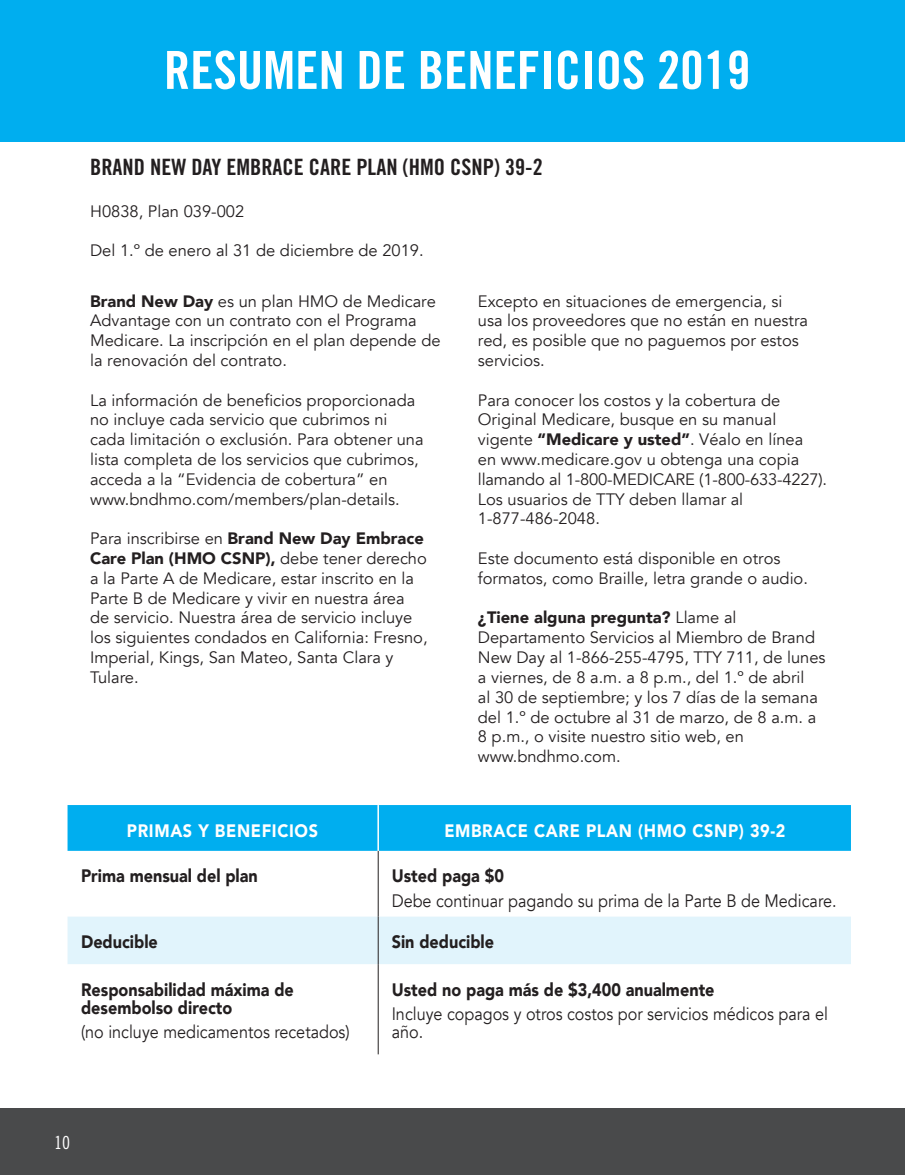
<style>
.page{position:relative;width:905px;height:1175px;background:#fff}
.page>*{position:absolute;margin:0;border:0;box-sizing:border-box;transform-origin:0 0}
.t1{font:52.5px "Trade Gothic Bold Cond Twenty";color:#fff}
.t2{font:22.5px "Trade Gothic Bold Cond Twenty";color:#231f20}
.t3{font:18px/18px "Avenir";color:#231f20;scale:.9 1}
.t4{font:900 18px/18px "Avenir";color:#231f20;scale:.9 1}
.t5{font:900 18px "Avenir";letter-spacing:.04em;color:#fff;scale:.9 1}
.t6{font:18px "Trade Gothic Cond Eighteen";color:#fff}
.t7{font:16.5px/19.8px "Avenir";color:#231f20}
.s1{font-weight:900}
</style>
<div class="page">
<div style="left:0;top:1107px;width:904px;height:67px;background:#494a4b"></div>
<div style="left:0;top:0;width:904px;height:141px;background:#00aeef"></div>
<div style="left:68px;top:805px;width:782px;height:45px;background:#00aeef"></div>
<div style="left:68px;top:916px;width:782px;height:48px;background:#e1f4fc"></div>
<hr style="left:378px;top:850px;width:1px;height:66px;background:#231f20">
<hr style="left:378px;top:916px;width:1px;height:48px;background:#231f20">
<hr style="left:378px;top:964px;width:1px;height:90px;background:#231f20">
<hr style="left:377px;top:805px;width:2px;height:45px;background:#fff">
<p class="t1" style="left:164px;top:38px;width:587px">RESUMEN DE BENEFICIOS 2019</p>
<p class="t2" style="left:90px;top:154px;width:454px">BRAND NEW DAY EMBRACE CARE PLAN (HMO CSNP) 39-2</p>
<p class="t7" style="left:90px;top:201px;width:156px">H0838, Plan 039-002</p>
<p class="t7" style="left:90px;top:241px;width:335px">Del 1.º de enero al 31 de diciembre de 2019.</p>
<p class="t7" style="left:478px;top:291px;width:332px">Excepto en situaciones de emergencia, si usa los proveedores que no están en nuestra red, es posible que no paguemos por estos servicios.</p>
<p class="t7" style="left:478px;top:390px;width:351px">Para conocer los costos y la cobertura de Original Medicare, busque en su manual vigente <span class="s1">“Medicare y usted”</span>. Véalo en línea<br>en www.medicare.gov u obtenga una copia llamando al 1-800-MEDICARE (1-800-633-4227).<br>Los usuarios de TTY deben llamar al</p>
<p class="t7" style="left:478px;top:509px;width:123px">1-877-486-2048.</p>
<p class="t7" style="left:478px;top:549px;width:331px">Este documento está disponible en otros formatos, como Braille, letra grande o audio.</p>
<p class="t7" style="left:478px;top:608px;width:349px"><span class="s1">¿Tiene alguna pregunta?</span> Llame al Departamento Servicios al Miembro de Brand New Day al 1-866-255-4795, TTY 711, de lunes a viernes, de 8 a.m. a 8 p.m., del 1.º de abril<br>al 30 de septiembre; y los 7 días de la semana del 1.º de octubre al 31 de marzo, de 8 a.m. a 8 p.m., o visite nuestro sitio web, en</p>
<p class="t7" style="left:478px;top:747px;width:144px">www.bndhmo.com.</p>
<p class="t7" style="left:90px;top:291px;width:352px"><span class="s1">Brand New Day</span> es un plan HMO de Medicare Advantage con un contrato con el Programa Medicare. La inscripción en el plan depende de la renovación del contrato.</p>
<p class="t7" style="left:90px;top:390px;width:335px">La información de beneficios proporcionada no incluye cada servicio que cubrimos ni cada limitación o exclusión. Para obtener una lista completa de los servicios que cubrimos, acceda a la “Evidencia de cobertura” en www.bndhmo.com/members/plan-details.</p>
<p class="t7" style="left:90px;top:529px;width:339px">Para inscribirse en <span class="s1">Brand New Day Embrace Care Plan (HMO CSNP),</span> debe tener derecho a la Parte A de Medicare, estar inscrito en la Parte B de Medicare y vivir en nuestra área de servicio. Nuestra área de servicio incluye los siguientes condados en California: Fresno, Imperial, Kings, San Mateo, Santa Clara y Tulare.</p>
<p class="t5" style="left:127px;top:815px;width:214px">PRIMAS Y BENEFICIOS</p>
<p class="t5" style="left:444px;top:815px;width:380px">EMBRACE CARE PLAN (HMO CSNP) 39-2</p>
<p class="t4" style="left:81px;top:866px;width:198px">Prima mensual del plan</p>
<p class="t4" style="left:392px;top:866px;width:126px">Usted paga $0</p>
<p class="t3" style="left:392px;top:892px;width:496px">Debe continuar pagando su prima de la Parte B de Medicare.</p>
<p class="t4" style="left:81px;top:932px;width:87px">Deducible</p>
<p class="t4" style="left:392px;top:932px;width:115px">Sin deducible</p>
<p class="t4" style="left:81px;top:980px;width:238px">Responsabilidad máxima de desembolso directo</p>
<p class="t3" style="left:81px;top:1023px;width:300px">(no incluye medicamentos recetados)</p>
<p class="t4" style="left:392px;top:980px;width:360px">Usted no paga más de $3,400 anualmente</p>
<p class="t3" style="left:392px;top:1005px;width:486px">Incluye copagos y otros costos por servicios médicos para el año.</p>
<p class="t6" style="left:54px;top:1132px;width:17px">10</p>
</div>
